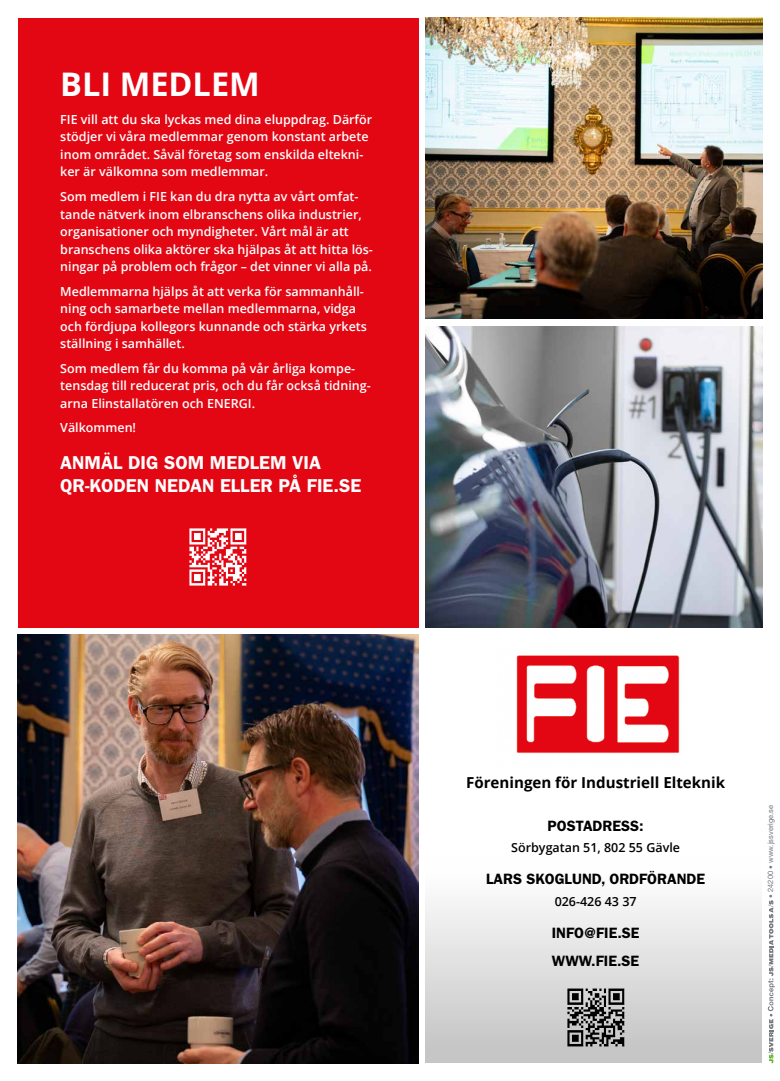
<style>
.page{position:relative;width:780px;height:1081px;background:#fff}
.page>*{position:absolute;margin:0;border:0;box-sizing:border-box;transform-origin:0 0}
.t1{font:700 32.5px "Open Sans";color:#fff}
.t2{font:600 18.75px/22.5px "ITC Franklin Gothic Std";color:#fff}
.t3{font:700 15.12px "Open Sans";color:#000}
.t4{font:600 15px/28.6px "ITC Franklin Gothic Std";color:#000}
.t5{font:600 12.5px/17.5px "Open Sans";color:#fff}
.t6{font:600 12.5px "Open Sans";color:#000}
.t7{font:7.5px "Helvetica Neue LT Std";color:#73797d}
</style>
<div class="page">
<svg style="left:767px;top:900px;width:7px;height:163px"></svg>
<div style="left:18px;top:18px;width:400px;height:609px;background:#e30613"></div>
<img style="left:516px;top:655px;width:164px;height:99px">
<img style="left:425px;top:18px;width:337px;height:301px">
<img style="left:425px;top:326px;width:337px;height:301px">
<img style="left:18px;top:634px;width:400px;height:429px">
<div style="left:425px;top:857px;width:337px;height:206px;background:linear-gradient(to bottom,#fff,#c2c2c2)"></div>
<img style="left:189px;top:528px;width:58px;height:58px">
<img style="left:558px;top:980px;width:75px;height:75px">
<h1 class="t1" style="left:60px;top:61px;width:201px">BLI MEDLEM</h1>
<p class="t5" style="left:60px;top:110px;width:313px">FIE vill att du ska lyckas med dina eluppdrag. Därför stödjer vi våra medlemmar genom konstant arbete inom området. Såväl företag som enskilda eltekni&shy;ker är välkomna som medlemmar.</p>
<p class="t5" style="left:60px;top:187px;width:314px">Som medlem i FIE kan du dra nytta av vårt omfat&shy;tande nätverk inom elbranschens olika industrier, organisationer och myndigheter. Vårt mål är att branschens olika aktörer ska hjälpas åt att hitta lös&shy;ningar på problem och frågor – det vinner vi alla på.</p>
<p class="t5" style="left:60px;top:282px;width:308px">Medlemmarna hjälps åt att verka för sammanhåll&shy;ning och samarbete mellan medlemmarna, vidga och fördjupa kollegors kunnande och stärka yrkets ställning i samhället.</p>
<p class="t5" style="left:60px;top:359px;width:312px">Som medlem får du komma på vår årliga kompe&shy;tensdag till reducerat pris, och du får också tidning&shy;arna Elinstallatören och ENERGI.</p>
<p class="t5" style="left:60px;top:419px;width:77px">Välkommen!</p>
<h2 class="t2" style="left:60px;top:451px;width:302px">ANMÄL DIG SOM MEDLEM VIA<br>QR-KODEN NEDAN ELLER PÅ FIE.SE</h2>
<p class="t3" style="left:466px;top:772px;width:260px">Föreningen för Industriell Elteknik</p>
<p class="t4" style="left:547px;top:812px;width:97px">POSTADRESS:</p>
<p class="t6" style="left:511px;top:839px;width:170px">Sörbygatan 51, 802 55 Gävle</p>
<p class="t4" style="left:486px;top:865px;width:221px">LARS SKOGLUND, ORDFÖRANDE</p>
<p class="t6" style="left:554px;top:892px;width:83px">026-426 43 37</p>
<p class="t4" style="left:551px;top:918px;width:89px">INFO@FIE.SE<br>WWW.FIE.SE</p>
<p class="t7" style="left:766px;top:898px;width:94px;rotate:-90deg">• 24200 • www.jssverige.se</p>
</div>
